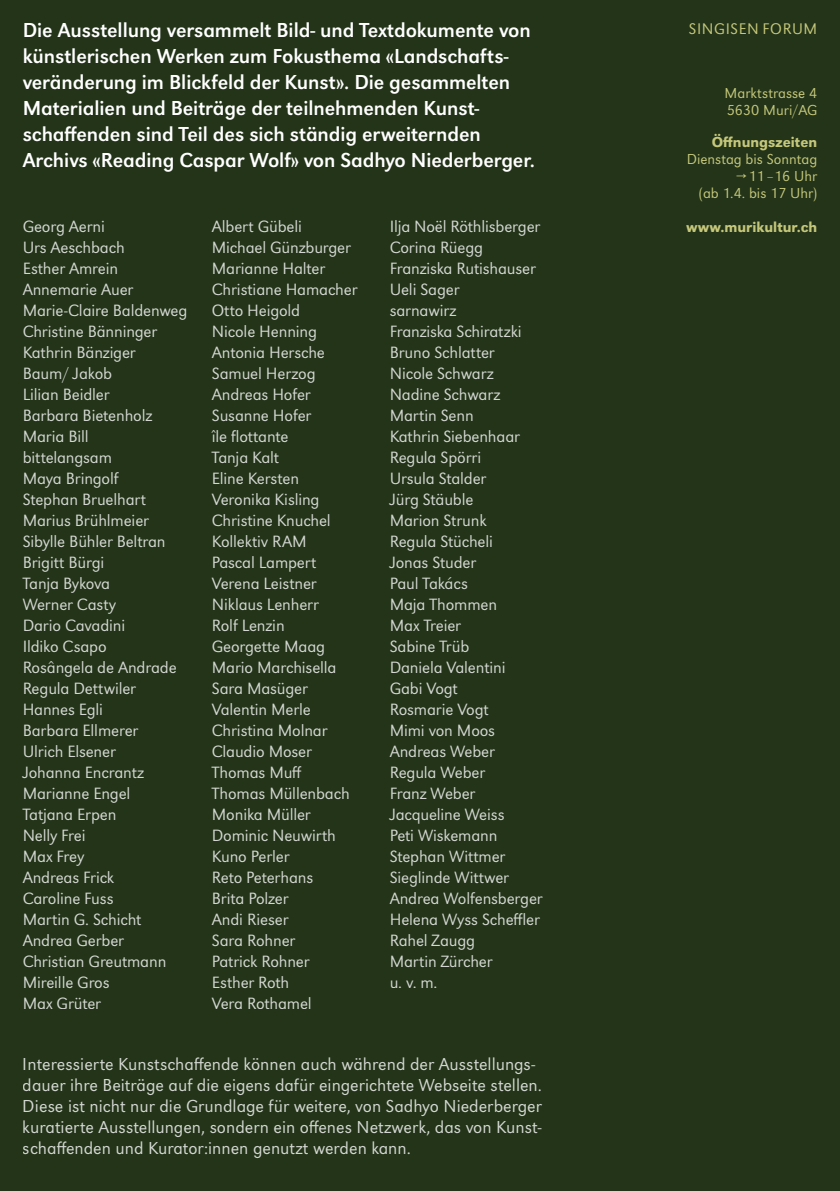
<style>
.page{position:relative;width:840px;height:1191px;background:#fff}
.page>*{position:absolute;margin:0;border:0;box-sizing:border-box;transform-origin:0 0}
.t1{font:21px/26px "URW Grotesk";letter-spacing:-.005em;color:#fff}
.t2{font:300 18px/21px "URW Grotesk";color:#fff}
.t3{font:300 17px/21px "URW Grotesk";letter-spacing:-.01em;color:#fff}
.t4{font:300 16px "URW Grotesk";letter-spacing:.035em;color:#c5c77a}
.t5{font:300 15px/17px "URW Grotesk";color:#c5c77a}
.t6{font:500 15px "URW Grotesk";color:#c5c77a}
</style>
<div class="page">
<div style="left:0;top:0;width:839px;height:1191px;background:#233419"></div>
<p class="t1" style="left:23px;top:17px;width:509px">Die Ausstellung versammelt Bild- und Textdokumente von</p>
<p class="t4" style="left:688px;top:19px;width:130px">SINGISEN FORUM</p>
<p class="t1" style="left:23px;top:43px;width:513px">künstlerischen Werken zum Fokusthema «Landschafts&shy;veränderung im Blickfeld der Kunst». Die gesammelten Materialien und Beiträge der teilnehmenden Kunst&shy;schaffenden sind Teil des sich ständig erweiternden Archivs «Reading Caspar Wolf» von Sadhyo Niederberger.</p>
<p class="t5" style="left:724px;top:85px;width:94px">Marktstrasse 4<br>5630 Muri/AG</p>
<p class="t6" style="left:711px;top:133px;width:107px">Öffnungszeiten</p>
<p class="t5" style="left:686px;top:150px;width:132px">Dienstag bis Sonntag</p>
<p class="t5" style="left:698px;top:167px;width:120px;text-align:right">→ 11 –16 Uhr<br>(ab 1.4. bis 17 Uhr)</p>
<p class="t6" style="left:685px;top:218px;width:132px">www.murikultur.ch</p>
<p class="t3" style="left:23px;top:216px;width:166px">Georg Aerni<br>Urs Aeschbach<br>Esther Amrein<br>Annemarie Auer<br>Marie-Claire Baldenweg<br>Christine Bänninger<br>Kathrin Bänziger<br>Baum/ Jakob<br>Lilian Beidler<br>Barbara Bietenholz<br>Maria Bill<br>bittelangsam<br>Maya Bringolf<br>Stephan Bruelhart<br>Marius Brühlmeier<br>Sibylle Bühler Beltran<br>Brigitt Bürgi<br>Tanja Bykova<br>Werner Casty<br>Dario Cavadini<br>Ildiko Csapo<br>Rosângela de Andrade<br>Regula Dettwiler<br>Hannes Egli<br>Barbara Ellmerer<br>Ulrich Elsener<br>Johanna Encrantz<br>Marianne Engel<br>Tatjana Erpen<br>Nelly Frei<br>Max Frey<br>Andreas Frick<br>Caroline Fuss<br>Martin G. Schicht<br>Andrea Gerber<br>Christian Greutmann<br>Mireille Gros<br>Max Grüter</p>
<p class="t3" style="left:212px;top:216px;width:147px">Albert Gübeli<br>Michael Günzburger<br>Marianne Halter<br>Christiane Hamacher<br>Otto Heigold<br>Nicole Henning<br>Antonia Hersche<br>Samuel Herzog<br>Andreas Hofer<br>Susanne Hofer<br>île flottante<br>Tanja Kalt<br>Eline Kersten<br>Veronika Kisling<br>Christine Knuchel<br>Kollektiv RAM<br>Pascal Lampert<br>Verena Leistner<br>Niklaus Lenherr<br>Rolf Lenzin<br>Georgette Maag<br>Mario Marchisella<br>Sara Masüger<br>Valentin Merle<br>Christina Molnar<br>Claudio Moser<br>Thomas Muff<br>Thomas Müllenbach<br>Monika Müller<br>Dominic Neuwirth<br>Kuno Perler<br>Reto Peterhans<br>Brita Polzer<br>Andi Rieser<br>Sara Rohner<br>Patrick Rohner<br>Esther Roth<br>Vera Rothamel</p>
<p class="t3" style="left:389px;top:216px;width:154px">Ilja Noël Röthlisberger<br>Corina Rüegg<br>Franziska Rutishauser<br>Ueli Sager<br>sarnawirz<br>Franziska Schiratzki<br>Bruno Schlatter<br>Nicole Schwarz<br>Nadine Schwarz<br>Martin Senn<br>Kathrin Siebenhaar<br>Regula Spörri<br>Ursula Stalder<br>Jürg Stäuble<br>Marion Strunk<br>Regula Stücheli<br>Jonas Studer<br>Paul Takács<br>Maja Thommen<br>Max Treier<br>Sabine Trüb<br>Daniela Valentini<br>Gabi Vogt<br>Rosmarie Vogt<br>Mimi von Moos<br>Andreas Weber<br>Regula Weber<br>Franz Weber<br>Jacqueline Weiss<br>Peti Wiskemann<br>Stephan Wittmer<br>Sieglinde Wittwer<br>Andrea Wolfensberger<br>Helena Wyss Scheffler<br>Rahel Zaugg<br>Martin Zürcher<br>u. v. m.</p>
<p class="t2" style="left:23px;top:1053px;width:520px">Interessierte Kunstschaffende können auch während der Ausstellungs&shy;dauer ihre Beiträge auf die eigens dafür eingerichtete Webseite stellen.<br>Diese ist nicht nur die Grundlage für weitere, von Sadhyo Niederberger kuratierte Ausstellungen, sondern ein offenes Netzwerk, das von Kunst&shy;schaffenden und Kurator:innen genutzt werden kann.</p>
</div>
